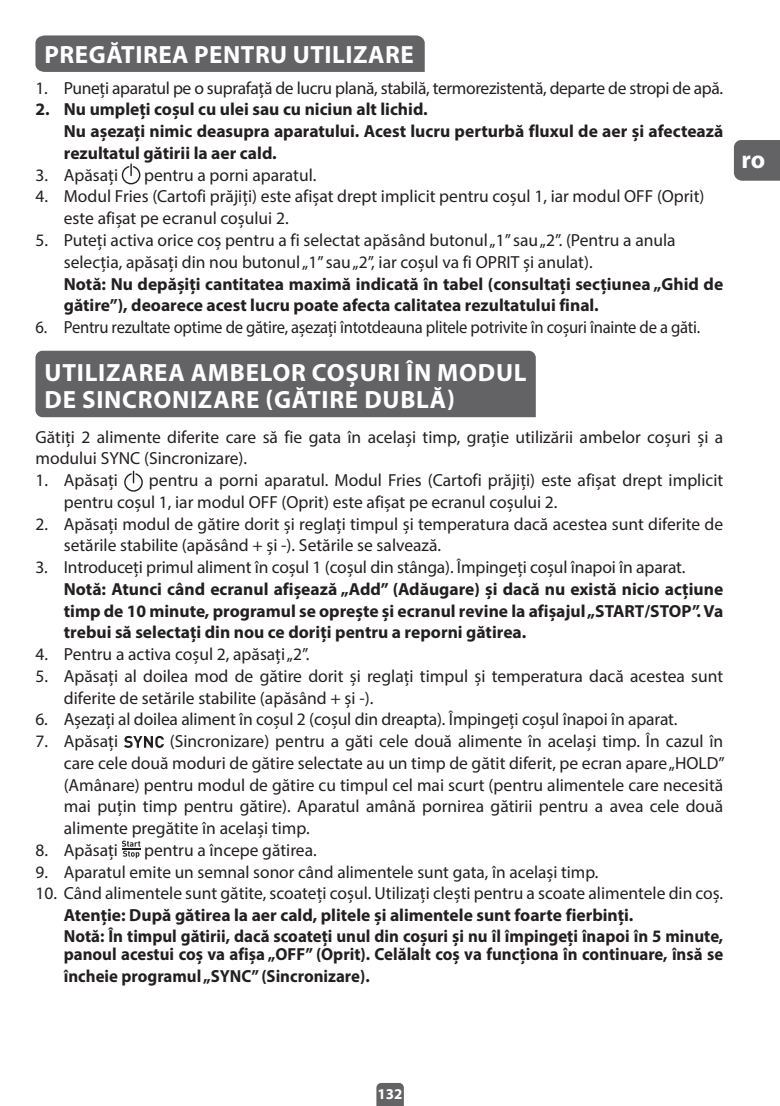
<style>
.page{position:relative;width:780px;height:1106px;background:#fff}
.page>*{position:absolute;margin:0;border:0;box-sizing:border-box;transform-origin:0 0}
.t1{font:700 25px/27.5px "Myriad Pro";letter-spacing:.03em;color:#fff}
.t2{font:17.5px/21.8px "Myriad Pro";color:#231f20}
.t3{font:700 17.5px/21.8px "Myriad Pro";color:#231f20}
.t4{font:700 17.5px/21.8px "Myriad Pro";color:#231f20;scale:.96 1}
.t5{font:17.5px "Myriad Pro";color:#231f20;scale:.95 1}
.t6{font:17.5px "Myriad Pro";letter-spacing:-.02em;color:#231f20}
.t7{font:700 15px "Myriad Pro";color:#fff}
</style>
<div class="page">
<div style="left:733px;top:140px;width:47px;height:41px;background:#636366"></div>
<svg style="left:376px;top:1083px;width:28px;height:23px"></svg>
<div style="left:35px;top:35px;width:389px;height:37px;background:#636366"></div>
<svg style="left:122px;top:163px;width:18px;height:21px"></svg>
<div style="left:35px;top:351px;width:500px;height:66px;background:#636366"></div>
<svg style="left:124px;top:471px;width:19px;height:20px"></svg>
<svg style="left:124px;top:736px;width:40px;height:12px"></svg>
<svg style="left:122px;top:840px;width:18px;height:18px"></svg>
<h1 class="t1" style="left:45px;top:40px;width:371px">PREGĂTIREA PENTRU UTILIZARE</h1>
<p class="t6" style="left:35px;top:77px;width:689px">1. Puneți aparatul pe o suprafață de lucru plană, stabilă, termorezistentă, departe de stropi de apă.</p>
<p class="t3" style="left:64px;top:98px;width:661px;text-indent:-28px">2. Nu umpleți coșul cu ulei sau cu niciun alt lichid.<br>Nu așezați nimic deasupra aparatului. Acest lucru perturbă fluxul de aer și afectează rezultatul gătirii la aer cald.</p>
<p class="t2" style="left:35px;top:164px;width:84px">3. Apăsați</p>
<p class="t2" style="left:144px;top:164px;width:174px">pentru a porni aparatul.</p>
<p class="t2" style="left:64px;top:185px;width:642px;text-indent:-28px">4. Modul Fries (Cartofi prăjiți) este afișat drept implicit pentru coșul 1, iar modul OFF (Oprit) este afișat pe ecranul coșului 2.</p>
<p class="t2" style="left:64px;top:229px;width:613px;text-indent:-28px">5. Puteți activa orice coș pentru a fi selectat apăsând butonul „1” sau „2”. (Pentru a anula selecția, apăsați din nou butonul „1” sau „2”, iar coșul va fi OPRIT și anulat).</p>
<p class="t3" style="left:64px;top:272px;width:661px">Notă: Nu depășiți cantitatea maximă indicată în tabel (consultați secțiunea „Ghid de gătire”), deoarece acest lucru poate afecta calitatea rezultatului final.</p>
<p class="t5" style="left:35px;top:316px;width:701px">6. Pentru rezultate optime de gătire, așezați întotdeauna plitele potrivite în coșuri înainte de a găti.</p>
<h1 class="t1" style="left:45px;top:358px;width:483px">UTILIZAREA AMBELOR COȘURI ÎN MODUL<br>DE SINCRONIZARE (GĂTIRE DUBLĂ)</h1>
<p class="t2" style="left:35px;top:425px;width:689px">Gătiți 2 alimente diferite care să fie gata în același timp, grație utilizării ambelor coșuri și a modului SYNC (Sincronizare).</p>
<p class="t2" style="left:35px;top:469px;width:84px">1. Apăsați</p>
<p class="t2" style="left:64px;top:469px;width:661px;text-indent:85px">pentru a porni aparatul. Modul Fries (Cartofi prăjiți) este afișat drept implicit pentru coșul 1, iar modul OFF (Oprit) este afișat pe ecranul coșului 2.</p>
<p class="t2" style="left:64px;top:512px;width:661px;text-indent:-28px">2. Apăsați modul de gătire dorit și reglați timpul și temperatura dacă acestea sunt diferite de setările stabilite (apăsând + și -). Setările se salvează.</p>
<p class="t2" style="left:35px;top:556px;width:651px">3. Introduceți primul aliment în coșul 1 (coșul din stânga). Împingeți coșul înapoi în aparat.</p>
<p class="t3" style="left:64px;top:577px;width:661px;text-align:justify">Notă: Atunci când ecranul afișează „Add” (Adăugare) și dacă nu există nicio acțiune timp de 10 minute, programul se oprește și ecranul revine la afișajul „START/STOP”. Va trebui să selectați din nou ce doriți pentru a reporni gătirea.</p>
<p class="t2" style="left:35px;top:643px;width:275px">4. Pentru a activa coșul 2, apăsați „2”.</p>
<p class="t2" style="left:64px;top:665px;width:661px;text-indent:-28px">5. Apăsați al doilea mod de gătire dorit și reglați timpul și temperatura dacă acestea sunt diferite de setările stabilite (apăsând + și -).</p>
<p class="t2" style="left:35px;top:708px;width:643px">6. Așezați al doilea aliment în coșul 2 (coșul din dreapta). Împingeți coșul înapoi în aparat.</p>
<p class="t2" style="left:35px;top:730px;width:84px">7. Apăsați</p>
<p class="t2" style="left:64px;top:730px;width:662px;text-align:justify;text-indent:106px">(Sincronizare) pentru a găti cele două alimente în același timp. În cazul în care cele două moduri de gătire selectate au un timp de gătit diferit, pe ecran apare „HOLD” (Amânare) pentru modul de gătire cu timpul cel mai scurt (pentru alimentele care necesită mai puțin timp pentru gătire). Aparatul amână pornirea gătirii pentru a avea cele două alimente pregătite în același timp.</p>
<p class="t2" style="left:35px;top:839px;width:84px">8. Apăsați</p>
<p class="t2" style="left:144px;top:839px;width:174px">pentru a începe gătirea.</p>
<p class="t2" style="left:35px;top:860px;width:564px">9. Aparatul emite un semnal sonor când alimentele sunt gata, în același timp.</p>
<p class="t2" style="left:35px;top:882px;width:689px">10. Când alimentele sunt gătite, scoateți coșul. Utilizați clești pentru a scoate alimentele din coș.</p>
<p class="t3" style="left:64px;top:904px;width:661px;line-height:21px">Atenție: După gătirea la aer cald, plitele și alimentele sunt foarte fierbinți.<br>Notă: În timpul gătirii, dacă scoateți unul din coșuri și nu îl împingeți înapoi în 5 minute,</p>
<p class="t4" style="left:64px;top:942px;width:688px">panoul acestui coș va afișa „OFF” (Oprit). Celălalt coș va funcționa în continuare, însă se încheie programul „SYNC” (Sincronizare).</p>
<h1 class="t1" style="left:741px;top:145px;width:25px">ro</h1>
<p class="t7" style="left:377px;top:1083px;width:26px">132</p>
</div>
